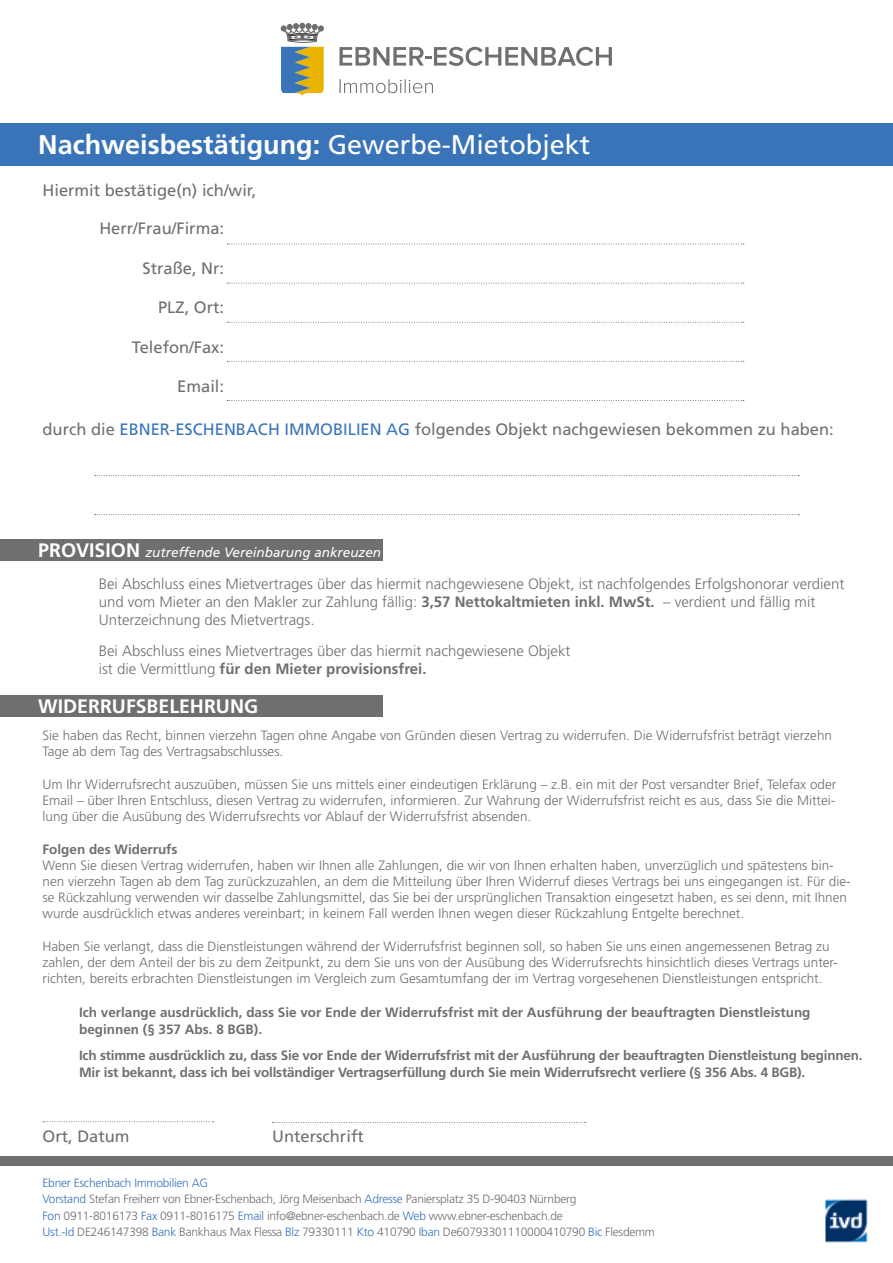
<style>
.page{position:relative;width:893px;height:1263px;background:#fff}
.page>*{position:absolute;margin:0;border:0;box-sizing:border-box;transform-origin:0 0}
.t1{font:700 27px "Frutiger LT Std";color:#fff}
.t2{font:700 19.5px "Frutiger LT Std";color:#fff}
.t3{font:16.5px "Frutiger LT Std";color:#706f6f}
.t4{font:300 15px/18px "Frutiger LT Std";color:#706f6f}
.t5{font:300 13.5px/16.2px "Frutiger LT Std";color:#706f6f}
.t6{font:700 13.5px/16.5px "Frutiger LT Std";letter-spacing:-.015em;color:#706f6f}
.t7{font:italic 13.5px "Frutiger LT Std";color:#fff}
.t8{font:300 12px/16.5px "Frutiger LT Std";letter-spacing:-.02em;color:#706f6f}
.s1{font-weight:400}
.s2{color:#3974b9}
.s3{font-weight:700;font-style:normal;font-size:19.5px}
.s4{font-weight:700}
</style>
<div class="page">
<img style="left:825px;top:1200px;width:42px;height:43px">
<div style="left:0;top:1156px;width:893px;height:9px;background:#706f6f"></div>
<svg style="left:339px;top:79px;width:94px;height:14px"></svg>
<svg style="left:339px;top:47px;width:273px;height:19px"></svg>
<svg style="left:281px;top:23px;width:43px;height:73px"></svg>
<div style="left:0;top:123px;width:893px;height:43px;background:#3974b9"></div>
<svg style="left:227px;top:244px;width:517px;height:1px"></svg>
<svg style="left:227px;top:283px;width:517px;height:1px"></svg>
<svg style="left:227px;top:322px;width:517px;height:1px"></svg>
<svg style="left:227px;top:361px;width:517px;height:1px"></svg>
<svg style="left:227px;top:400px;width:517px;height:1px"></svg>
<svg style="left:95px;top:475px;width:704px;height:1px"></svg>
<svg style="left:95px;top:514px;width:704px;height:1px"></svg>
<div style="left:0;top:539px;width:383px;height:21px;background:#706f6f"></div>
<svg style="left:43px;top:1121px;width:170px;height:1px"></svg>
<svg style="left:273px;top:1122px;width:313px;height:1px"></svg>
<div style="left:0;top:695px;width:383px;height:21px;background:#706f6f"></div>
<h1 class="t1" style="left:38px;top:129px;width:554px">Nachweisbestätigung: <span class="s1">Gewerbe-Mietobjekt</span></h1>
<p class="t3" style="left:43px;top:181px;width:215px">Hiermit bestätige(n) ich/wir,</p>
<p class="t3" style="left:99px;top:219px;width:126px">Herr/Frau/Firma:</p>
<p class="t3" style="left:142px;top:258px;width:83px">Straße, Nr:</p>
<p class="t3" style="left:158px;top:298px;width:68px">PLZ, Ort:</p>
<p class="t3" style="left:132px;top:337px;width:94px">Telefon/Fax:</p>
<p class="t3" style="left:177px;top:377px;width:48px">Email:</p>
<p class="t3" style="left:43px;top:419px;width:793px">durch die <span class="s2">EBNER-ESCHENBACH IMMOBILIEN AG</span> folgendes Objekt nachgewiesen bekommen zu haben:</p>
<p class="t7" style="left:38px;top:544px;width:344px"><span class="s3">PROVISION</span> zutreffende Vereinbarung ankreuzen</p>
<p class="t4" style="left:99px;top:575px;width:747px">Bei Abschluss eines Mietvertrages über das hiermit nachgewiesene Objekt, ist nachfolgendes Erfolgshonorar verdient und vom Mieter an den Makler zur Zahlung fällig: <span class="s4">3,57 Nettokaltmieten inkl. MwSt.</span> – verdient und fällig mit<br>Unterzeichnung des Mietvertrags.</p>
<p class="t4" style="left:99px;top:642px;width:473px">Bei Abschluss eines Mietvertrages über das hiermit nachgewiesene Objekt ist die Vermittlung <span class="s4">für den Mieter provisionsfrei.</span></p>
<h2 class="t2" style="left:38px;top:695px;width:221px">WIDERRUFSBELEHRUNG</h2>
<p class="t5" style="left:43px;top:727px;width:791px">Sie haben das Recht, binnen vierzehn Tagen ohne Angabe von Gründen diesen Vertrag zu widerrufen. Die Widerrufsfrist beträgt vierzehn<br>Tage ab dem Tag des Vertragsabschlusses.</p>
<p class="t5" style="left:43px;top:776px;width:795px;text-align:justify">Um Ihr Widerrufsrecht auszuüben, müssen Sie uns mittels einer eindeutigen Erklärung – z.B. ein mit der Post versandter Brief, Telefax oder Email – über Ihren Entschluss, diesen Vertrag zu widerrufen, informieren. Zur Wahrung der Widerrufsfrist reicht es aus, dass Sie die Mittei&shy;lung über die Ausübung des Widerrufsrechts vor Ablauf der Widerrufsfrist absenden.</p>
<p class="t6" style="left:43px;top:841px;width:137px">Folgen des Widerrufs</p>
<p class="t5" style="left:43px;top:857px;width:809px">Wenn Sie diesen Vertrag widerrufen, haben wir Ihnen alle Zahlungen, die wir von Ihnen erhalten haben, unverzüglich und spätestens bin&shy;nen vierzehn Tagen ab dem Tag zurückzuzahlen, an dem die Mitteilung über Ihren Widerruf dieses Vertrags bei uns eingegangen ist. Für die&shy;se Rückzahlung verwenden wir dasselbe Zahlungsmittel, das Sie bei der ursprünglichen Transaktion eingesetzt haben, es sei denn, mit Ihnen wurde ausdrücklich etwas anderes vereinbart; in keinem Fall werden Ihnen wegen dieser Rückzahlung Entgelte berechnet.</p>
<p class="t5" style="left:43px;top:938px;width:797px">Haben Sie verlangt, dass die Dienstleistungen während der Widerrufsfrist beginnen soll, so haben Sie uns einen angemessenen Betrag zu zahlen, der dem Anteil der bis zu dem Zeitpunkt, zu dem Sie uns von der Ausübung des Widerrufsrechts hinsichtlich dieses Vertrags unter&shy;richten, bereits erbrachten Dienstleistungen im Vergleich zum Gesamtumfang der im Vertrag vorgesehenen Dienstleistungen entspricht.</p>
<p class="t6" style="left:79px;top:1004px;width:733px">Ich verlange ausdrücklich, dass Sie vor Ende der Widerrufsfrist mit der Ausführung der beauftragten Dienstleistung beginnen (§ 357 Abs. 8 BGB).</p>
<p class="t6" style="left:79px;top:1047px;width:785px">Ich stimme ausdrücklich zu, dass Sie vor Ende der Widerrufsfrist mit der Ausführung der beauftragten Dienstleistung beginnen.<br>Mir ist bekannt, dass ich bei vollständiger Vertragserfüllung durch Sie mein Widerrufsrecht verliere (§ 356 Abs. 4 BGB).</p>
<p class="t3" style="left:43px;top:1127px;width:89px">Ort, Datum</p>
<p class="t3" style="left:272px;top:1127px;width:93px">Unterschrift</p>
<p class="t8" style="left:43px;top:1175px;width:614px"><span class="s2">Ebner Eschenbach Immobilien AG<br>Vorstand</span> Stefan Freiherr von Ebner-Eschenbach, Jörg Meisenbach <span class="s2">Adresse</span> Paniersplatz 35 D-90403 Nürnberg<br><span class="s2">Fon</span> 0911-8016173 <span class="s2">Fax</span> 0911-8016175 <span class="s2">Email</span> info@ebner-eschenbach.de <span class="s2">Web</span> www.ebner-eschenbach.de<br><span class="s2">Ust.-Id</span> DE246147398 <span class="s2">Bank</span> Bankhaus Max Flessa <span class="s2">Blz</span> 79330111 <span class="s2">Kto</span> 410790 <span class="s2">Iban</span> De60793301110000410790 <span class="s2">Bic</span> Flesdemm</p>
</div>
